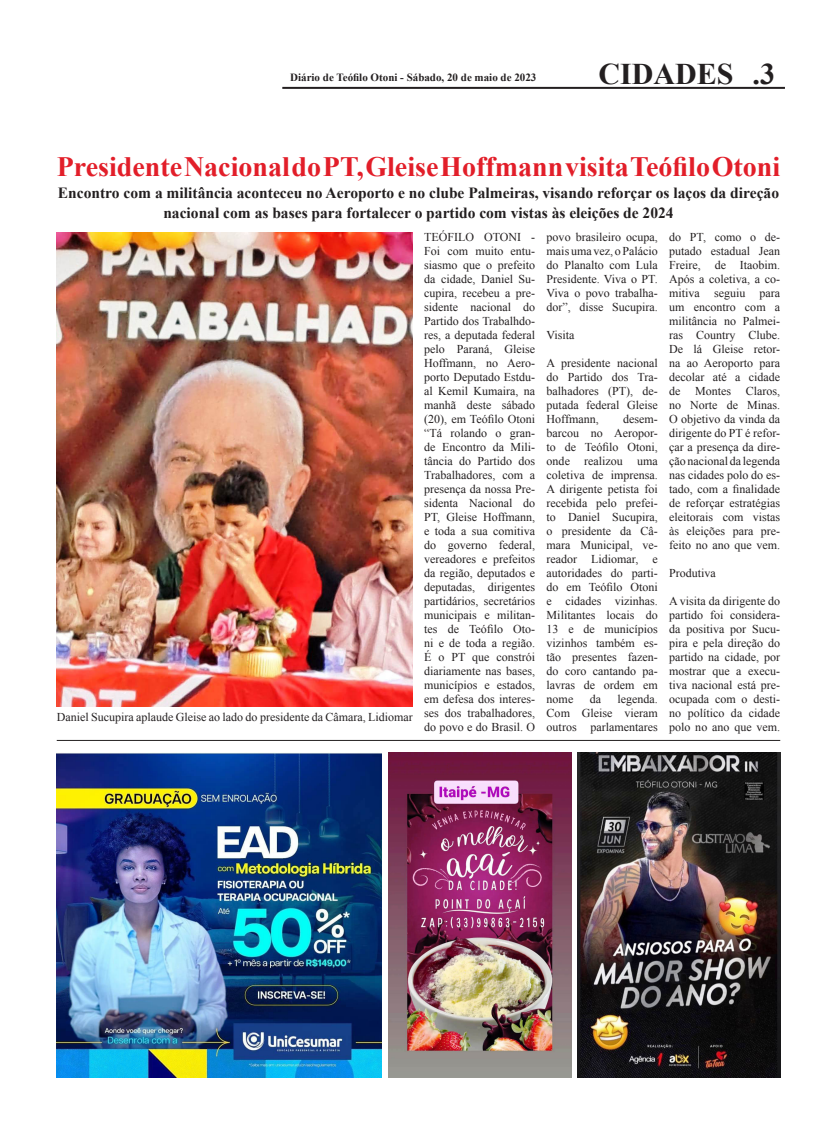
<style>
.page{position:relative;width:837px;height:1134px;background:#fff}
.page>*{position:absolute;margin:0;border:0;box-sizing:border-box;transform-origin:0 0}
.t1{font:700 30px "Times New Roman";color:#231f20}
.t2{font:700 28px "Times New Roman";color:#e21e29}
.t3{font:700 15.5px/20px "Times New Roman";color:#231f20;text-align:center}
.t4{font:12px/14px "Times New Roman";color:#231f20;text-align:justify}
.t5{font:700 11px "Times New Roman";color:#231f20}
</style>
<div class="page">
<hr style="left:282px;top:87px;width:502px;height:2px;background:#231f20">
<img style="left:57px;top:232px;width:355px;height:475px">
<hr style="left:57px;top:740px;width:723px;height:1px;background:#231f20">
<img style="left:57px;top:753px;width:324px;height:325px">
<img style="left:388px;top:753px;width:183px;height:324px">
<img style="left:577px;top:753px;width:203px;height:325px">
<p class="t5" style="left:290px;top:70px;width:248px">Diário de Teófilo Otoni - Sábado, 20 de maio de 2023</p>
<p class="t1" style="left:598px;top:53px;width:136px">CIDADES</p>
<p class="t1" style="left:752px;top:53px;width:24px">.3</p>
<p class="t2" style="left:57px;top:148px;width:724px">Presidente Nacional do PT, Gleise Hoffmann visita Teófilo Otoni</p>
<p class="t3" style="left:58px;top:183px;width:722px">Encontro com a militância aconteceu no Aeroporto e no clube Palmeiras, visando reforçar os laços da direção nacional com as bases para fortalecer o partido com vistas às eleições de 2024</p>
<p class="t4" style="left:57px;top:710px;width:357px">Daniel Sucupira aplaude Gleise ao lado do presidente da Câmara, Lidiomar</p>
<p class="t4" style="left:424px;top:230px;width:113px">TEÓFILO OTONI - Foi com muito entu&shy;siasmo que o prefeito da cidade, Daniel Su&shy;cupira, recebeu a pre&shy;sidente nacional do Partido dos Trabalhdo&shy;res, a deputada federal pelo Paraná, Gleise Hoffmann, no Aero&shy;porto Deputado Estdu&shy;al Kemil Kumaira, na manhã deste sábado (20), em Teófilo Otoni</p>
<p class="t4" style="left:424px;top:426px;width:113px">“Tá rolando o gran&shy;de Encontro da Mili&shy;tância do Partido dos Trabalhadores, com a presença da nossa Pre&shy;sidenta Nacional do PT, Gleise Hoffmann, e toda a sua comitiva do governo federal, vereadores e prefeitos da região, deputados e deputadas, dirigentes partidários, secretários municipais e militan&shy;tes de Teófilo Oto&shy;ni e de toda a região.</p>
<p class="t4" style="left:424px;top:650px;width:113px">É o PT que constrói diariamente nas bases, municípios e estados, em defesa dos interes&shy;ses dos trabalhadores, do povo e do Brasil. O</p>
<p class="t4" style="left:546px;top:230px;width:113px">povo brasileiro ocupa, mais uma vez, o Palácio do Planalto com Lula Presidente. Viva o PT.<br>Viva o povo trabalha&shy;dor”, disse Sucupira.</p>
<p class="t4" style="left:546px;top:328px;width:29px">Visita</p>
<p class="t4" style="left:546px;top:356px;width:113px">A presidente nacional do Partido dos Tra&shy;balhadores (PT), de&shy;putada federal Gleise Hoffmann,</p>
<p class="t4" style="left:546px;top:412px;width:113px;text-indent:76px">desem&shy;barcou no Aeropor&shy;to de Teófilo Otoni, onde realizou uma coletiva de imprensa.</p>
<p class="t4" style="left:546px;top:482px;width:113px">A dirigente petista foi recebida pelo prefei&shy;to Daniel Sucupira, o presidente da Câ&shy;mara Municipal, ve&shy;reador Lidiomar, e autoridades do parti&shy;do em Teófilo Otoni e cidades vizinhas.</p>
<p class="t4" style="left:546px;top:608px;width:113px">Militantes locais do 13 e de municípios vizinhos também es&shy;tão presentes fazen&shy;do coro cantando pa&shy;lavras de ordem em nome</p>
<p class="t4" style="left:589px;top:692px;width:13px">da</p>
<p class="t4" style="left:617px;top:692px;width:42px">legenda.</p>
<p class="t4" style="left:546px;top:706px;width:113px">Com Gleise vieram outros parlamentares</p>
<p class="t4" style="left:669px;top:230px;width:113px">do PT, como o de&shy;putado estadual Jean Freire, de Itaobim.</p>
<p class="t4" style="left:669px;top:272px;width:113px">Após a coletiva, a co&shy;mitiva seguiu para um encontro com a militância no Palmei&shy;ras Country Clube.</p>
<p class="t4" style="left:669px;top:342px;width:113px">De lá Gleise retor&shy;na ao Aeroporto para decolar até a cidade de Montes Claros, no Norte de Minas.</p>
<p class="t4" style="left:669px;top:412px;width:113px">O objetivo da vinda da dirigente do PT é refor&shy;çar a presença da dire&shy;ção nacional da legenda nas cidades polo do es&shy;tado, com a finalidade de reforçar estratégias eleitorais com vistas às eleições para pre&shy;feito no ano que vem.</p>
<p class="t4" style="left:669px;top:566px;width:48px">Produtiva</p>
<p class="t4" style="left:669px;top:594px;width:113px">A visita da dirigente do partido foi considera&shy;da positiva por Sucu&shy;pira e pela direção do partido na cidade, por mostrar que a execu&shy;tiva nacional está pre&shy;ocupada com o desti&shy;no político da cidade polo no ano que vem.</p>
</div>
